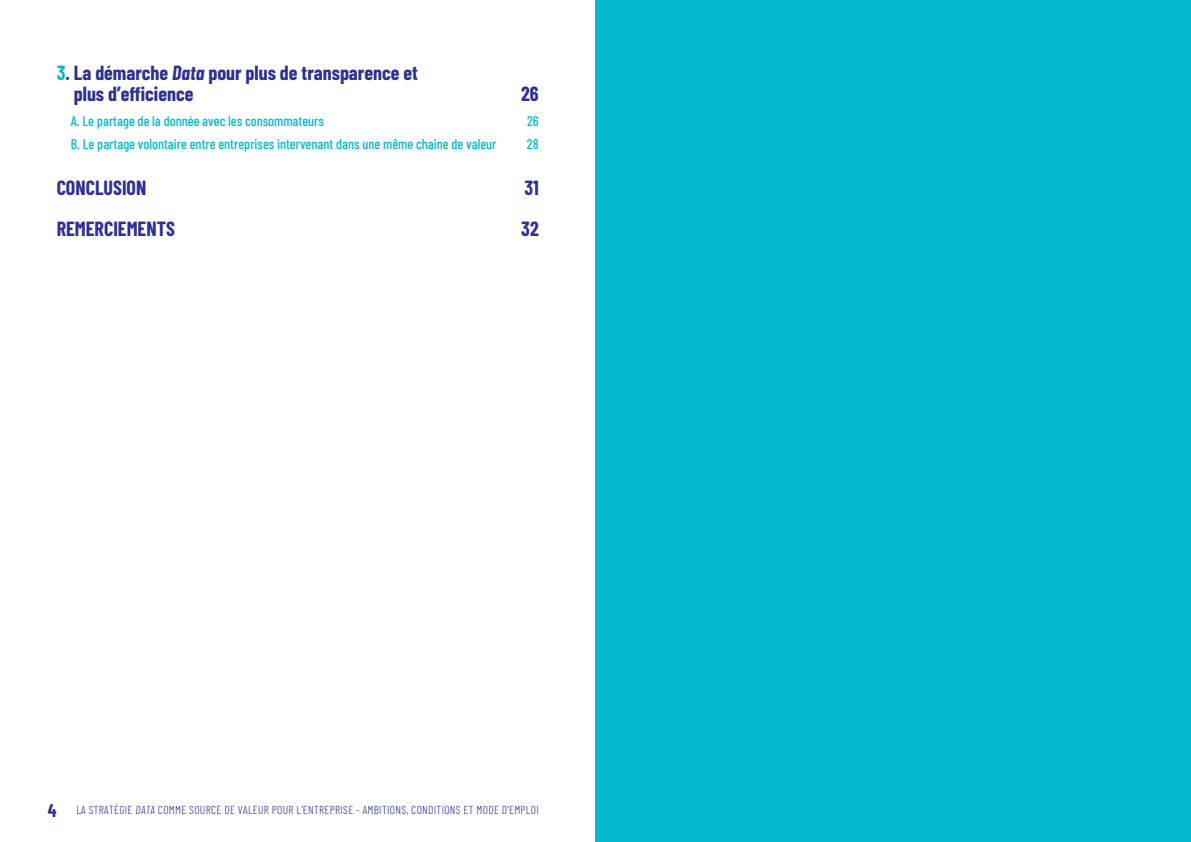
<style>
.page{position:relative;width:1191px;height:842px;background:#fff}
.page>*{position:absolute;margin:0;border:0;box-sizing:border-box;transform-origin:0 0}
.t1{font:700 20px/21px "Barlow Condensed";color:#2e3092}
.t2{font:500 14px "Barlow Condensed";color:#03bace}
.t3{font:300 11.6px "Barlow Condensed";letter-spacing:.025em;color:#2e3092}
.s1{color:#03bace}
.s2{font-style:italic}
.s3{font-weight:700;font-size:18px}
</style>
<div class="page">
<div style="left:596px;top:0;width:595px;height:842px;background:#03bace"></div>
<h1 class="t1" style="left:74px;top:61px;width:345px;text-indent:-17px"><span class="s1">3</span>. La démarche <span class="s2">Data</span> pour plus de transparence et plus d’efficience</h1>
<h1 class="t1" style="left:521px;top:82px;width:19px">26</h1>
<p class="t2" style="left:71px;top:111px;width:254px">A. Le partage de la donnée avec les consommateurs</p>
<p class="t2" style="left:527px;top:111px;width:13px">26</p>
<p class="t2" style="left:71px;top:134px;width:427px">B. Le partage volontaire entre entreprises intervenant dans une même chaine de valeur</p>
<p class="t2" style="left:527px;top:134px;width:13px">28</p>
<h1 class="t1" style="left:57px;top:176px;width:91px">CONCLUSION</h1>
<h1 class="t1" style="left:524px;top:176px;width:16px">31</h1>
<h1 class="t1" style="left:57px;top:217px;width:120px">REMERCIEMENTS</h1>
<h1 class="t1" style="left:521px;top:217px;width:19px">32</h1>
<p class="t3" style="left:48px;top:802px;width:492px"><span class="s3">4</span> LA STRATÉGIE <span class="s2">DATA</span> COMME SOURCE DE VALEUR POUR L’ENTREPRISE - AMBITIONS, CONDITIONS ET MODE D’EMPLOI</p>
</div>
